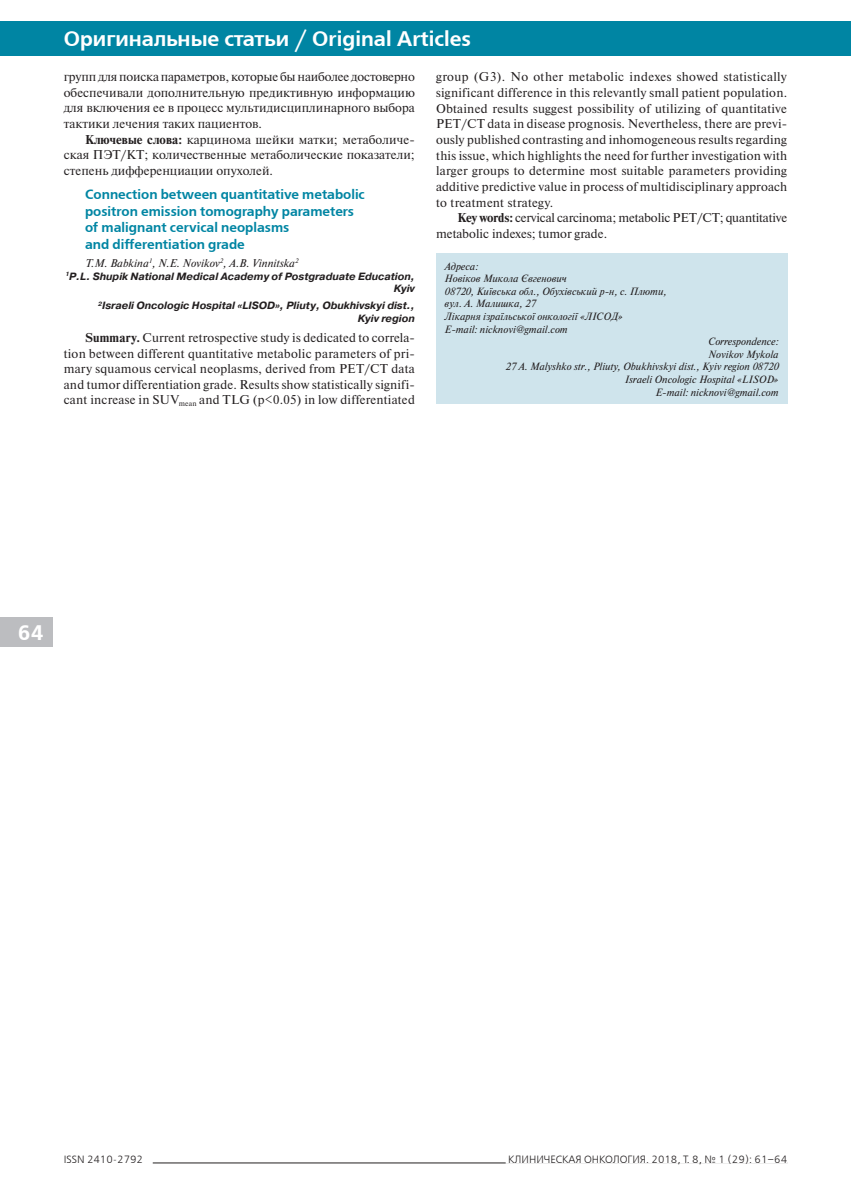
<style>
.page{position:relative;width:851px;height:1204px;background:#fff}
.page>*{position:absolute;margin:0;border:0;box-sizing:border-box;transform-origin:0 0}
.t1{font:700 21px "Free Set C";color:#fff}
.Статья_2{font:700 13.5px/16.4px "Free Set C";color:#0085a3}
.Введение_2{font:12.75px/15.6px "Newton";letter-spacing:.015em;color:#231f20;text-align:justify}
.Ключевые_слова_2{font:12.75px/15.5px "Newton";color:#231f20;text-align:justify}
.Авторы_2{font:italic 11.25px "Newton";color:#231f20}
.t2{font:italic 10.5px/12.6px "Newton";color:#231f20}
.Организация_2{font:italic 700 10.5px/12.8px "Pragmatica";color:#231f20;text-align:right}
.t3{font:10.5px "Free Set C";color:#231f20}
.s1{font-weight:700}
</style>
<div class="page">
<div style="left:0;top:617px;width:32px;height:29px;background:#bcbdc0"></div>
<div style="left:0;top:21px;width:850px;height:34px;background:#0085a3"></div>
<div style="left:9px;top:617px;width:44px;height:29px;background:#bcbdc0"></div>
<hr style="left:153px;top:1162px;width:634px;height:1px;background:#231f20">
<div style="left:505px;top:1154px;width:282px;height:9px;background:#fff"></div>
<div style="left:436px;top:253px;width:351px;height:151px;background:#cfe4ec"></div>
<h1 class="t1" style="left:64px;top:27px;width:409px">Оригинальные статьи / Original Articles</h1>
<p class="Введение_2" style="left:64px;top:69px;width:352px">групп для поиска параметров, которые бы наиболее достоверно обеспечивали дополнительную предиктивную информацию для включения ее в процесс мультидисциплинарного выбора тактики лечения таких пациентов.</p>
<p class="Ключевые_слова_2" style="left:64px;top:131px;width:352px;text-indent:21px"><span class="s1">Ключевые слова:</span> карцинома шейки матки; метаболиче&shy;ская ПЭТ/КТ; количественные метаболические показатели; степень дифференциации опухолей.</p>
<p class="Статья_2" style="left:85px;top:187px;width:281px">Connection between quantitative metabolic positron emission tomography parameters of malignant cervical neoplasms<br>and differentiation grade</p>
<p class="Авторы_2" style="left:85px;top:256px;width:215px">T.M. Babkina<sup>1</sup>, N.E. Novikov<sup>2</sup>, A.B. Vinnitska<sup>2</sup></p>
<p class="Организация_2" style="left:65px;top:270px;width:351px"><sup>1</sup>P.L. Shupik National Medical Academy of Postgraduate Education,<br>Kyiv</p>
<p class="Организация_2" style="left:98px;top:300px;width:318px"><sup>2</sup>Israeli Oncologic Hospital «LISOD», Pliuty, Obukhivskyi dist.,<br>Kyiv region</p>
<p class="Введение_2" style="left:64px;top:329px;width:352px;text-indent:21px"><span class="s1">Summary.</span> Current retrospective study is dedicated to correla&shy;tion between different quantitative metabolic parameters of pri&shy;mary squamous cervical neoplasms, derived from PET/CT data and tumor differentiation grade. Results show statistically signifi&shy;cant increase in SUV<sub>mean</sub> and TLG (p&lt;0.05) in low differentiated</p>
<p class="Введение_2" style="left:436px;top:69px;width:352px">group (G3). No other metabolic indexes showed statistically significant difference in this relevantly small patient population.<br>Obtained results suggest possibility of utilizing of quantitative PET/CT data in disease prognosis. Nevertheless, there are previ&shy;ously published contrasting and inhomogeneous results regarding this issue, which highlights the need for further investigation with larger groups to determine most suitable parameters providing additive predictive value in process of multidisciplinary approach to treatment strategy.</p>
<p class="Ключевые_слова_2" style="left:436px;top:210px;width:352px;text-indent:21px"><span class="s1">Key words:</span> cervical carcinoma; metabolic PET/CT; quantitative metabolic indexes; tumor grade.</p>
<p class="t2" style="left:444px;top:260px;width:223px">Адреса:<br>Новіков Микола Євгенович<br>08720, Київська обл., Обухівський р-н, с. Плюти, вул. А. Малишка, 27<br>Лікарня ізраїльської онкології «ЛІСОД»<br>E-mail: nicknovi@gmail.com</p>
<p class="t2" style="left:505px;top:335px;width:275px;text-align:right">Correspondence:<br>Novikov Mykola<br>27 A. Malyshko str., Pliuty, Obukhivskyi dist., Kyiv region 08720<br>Israeli Oncologic Hospital «LISOD»<br>E-mail: nicknovi@gmail.com</p>
<h1 class="t1" style="left:18px;top:620px;width:27px">64</h1>
<p class="t3" style="left:64px;top:1153px;width:81px">ISSN 2410-2792</p>
<p class="t3" style="left:508px;top:1153px;width:280px">КЛИНИЧЕСКАЯ ОНКОЛОГИЯ. 2018, Т. 8, № 1 (29): 61–64</p>
</div>
